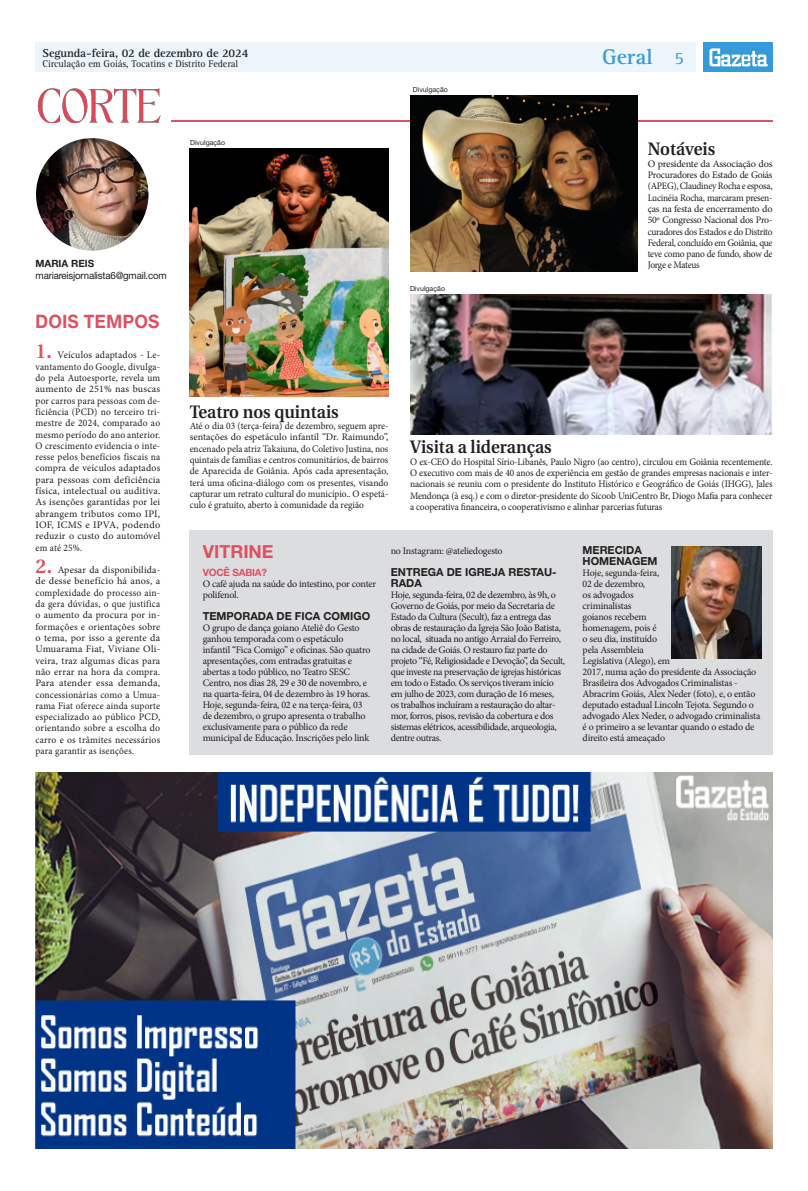
<style>
.page{position:relative;width:808px;height:1191px;background:#fff}
.page>*{position:absolute;margin:0;border:0;box-sizing:border-box;transform-origin:0 0}
.t1{font:700 22px "Rotis Serif Std";color:#349ada}
.TExto_Corrido{font:700 18.4px "Helvetica Neuee Text Pro";color:#df5061;scale:.94 1}
.txt_colunas{font:600 18px "Utopia";color:#231f20;scale:.94 1}
.Retranca{font:700 18px "Helvetica Neue LT Std";color:#df5061}
.t2{font:18px "Rotis Serif Std";color:#349ada}
.t3{font:700 12px "Rotis Serif Std";letter-spacing:-.01em;color:#231f20}
.TITULO_NOTA{font:700 11px/11px "Helvetica Neue";color:#231f20}
.txt_colunas-2{font:10px/11px "Minion Pro";letter-spacing:-.03em;color:#231f20}
.TExto_Corrido-2{font:10px/11.3px "Minion Pro";color:#231f20;text-align:justify}
.TExto_Corrido-3{font:10px/11.3px "Minion Pro";color:#231f20;text-align:justify;scale:.94 1}
.t4{font:10px "Rotis Serif Std";letter-spacing:-.01em;color:#231f20}
.t5{font:10px "Helvetica Neue LT Std";letter-spacing:-.02em;color:#231f20}
.txt_colunas-3{font:700 10px "Helvetica Neue LT Std";letter-spacing:-.02em;color:#df5061}
.t6{font:700 10px "Helvetica Neue LT Std";color:#231f20}
.Crédito_Fotógrafo{font:7px "Helvetica Neue LT Std";color:#231f20}
.s1{font-family:"Utopia";font-weight:600;font-size:20px;color:#df5061}
</style>
<div class="page">
<div style="left:35px;top:43px;width:661px;height:29px;background:#ebf5fb"></div>
<div style="left:703px;top:43px;width:69px;height:29px;background:#349ada"></div>
<svg style="left:709px;top:48px;width:59px;height:18px"></svg>
<img style="left:36px;top:138px;width:113px;height:113px;border-radius:56px">
<hr style="left:171px;top:120px;width:602px;height:2px;background:#df5061">
<img style="left:37px;top:88px;width:124px;height:35px">
<div style="left:189px;top:530px;width:583px;height:225px;background:#dcdddf"></div>
<img style="left:190px;top:148px;width:198px;height:249px">
<img style="left:671px;top:546px;width:90px;height:113px">
<img style="left:410px;top:295px;width:362px;height:139px">
<img style="left:410px;top:95px;width:228px;height:176px">
<img style="left:35px;top:772px;width:737px;height:376px">
<p class="t3" style="left:43px;top:46px;width:207px">Segunda-feira, 02 de dezembro de 2024</p>
<p class="t4" style="left:43px;top:58px;width:197px">Circulação em Goiás, Tocatins e Distrito Federal</p>
<p class="Crédito_Fotógrafo" style="left:190px;top:138px;width:37px">Divulgação</p>
<p class="t6" style="left:35px;top:258px;width:60px">MARIA REIS</p>
<p class="t5" style="left:36px;top:269px;width:133px">mariareisjornalista6@gmail.com</p>
<p class="TExto_Corrido" style="left:35px;top:309px;width:133px">DOIS TEMPOS</p>
<p class="Crédito_Fotógrafo" style="left:413px;top:86px;width:37px">Divulgação</p>
<p class="Crédito_Fotógrafo" style="left:410px;top:284px;width:37px">Divulgação</p>
<p class="t1" style="left:602px;top:44px;width:52px">Geral</p>
<p class="t2" style="left:674px;top:47px;width:11px">5</p>
<p class="txt_colunas" style="left:648px;top:139px;width:73px">Notáveis</p>
<p class="TExto_Corrido-2" style="left:648px;top:158px;width:126px">O presidente da Associação dos Procuradores do Estado de Goiás (APEG), Claudiney Rocha e esposa, Lucinéia Rocha, marcaram presen&shy;ças na festa de encerramento do 50º Congresso Nacional dos Pro&shy;curadores dos Estados e do Distrito Federal, concluído em Goiânia, que teve como pano de fundo, show de Jorge e Mateus</p>
<p class="TExto_Corrido-2" style="left:35px;top:349px;width:126px"><span class="s1">1.</span> Veículos adaptados - Le&shy;vantamento do Google, divulga&shy;do pela Autoesporte, revela um aumento de 251% nas buscas por carros para pessoas com de&shy;ficiência (PCD) no terceiro tri&shy;mestre de 2024, comparado ao mesmo período do ano anterior.<br>O crescimento evidencia o inte&shy;resse pelos benefícios fiscais na compra de veículos adaptados para pessoas com deficiência física, intelectual ou auditiva.<br>As isenções garantidas por lei abrangem tributos como IPI, IOF, ICMS e IPVA, podendo reduzir o custo do automóvel em até 25%.</p>
<p class="TExto_Corrido-2" style="left:35px;top:564px;width:126px"><span class="s1">2.</span> Apesar da disponibilida&shy;de desse benefício há anos, a complexidade do processo ain&shy;da gera dúvidas, o que justifica o aumento da procura por in&shy;formações e orientações sobre o tema, por isso a gerente da Umuarama Fiat, Viviane Oli&shy;veira, traz algumas dicas para não errar na hora da compra.<br>Para atender essa demanda, concessionárias como a Umua&shy;rama Fiat oferece ainda suporte especializado ao público PCD, orientando sobre a escolha do carro e os trâmites necessários para garantir as isenções.</p>
<p class="txt_colunas" style="left:190px;top:401px;width:160px">Teatro nos quintais</p>
<p class="TExto_Corrido-3" style="left:190px;top:420px;width:213px">Até o dia 03 (terça-feira) de dezembro, seguem apre&shy;sentações do espetáculo infantil “Dr. Raimundo”, encenado pela atriz Takaiuna, do Coletivo Justina, nos quintais de famílias e centros comunitários, de bairros de Aparecida de Goiânia. Após cada apresentação, terá uma oficina-diálogo com os presentes, visando capturar um retrato cultural do município.. O espetá&shy;culo é gratuito, aberto à comunidade da região</p>
<p class="txt_colunas" style="left:410px;top:437px;width:152px">Visita a lideranças</p>
<p class="TExto_Corrido-3" style="left:410px;top:456px;width:387px">O ex-CEO do Hospital Sírio-Libanês, Paulo Nigro (ao centro), circulou em Goiânia recentemente.<br>O executivo com mais de 40 anos de experiência em gestão de grandes empresas nacionais e inter&shy;nacionais se reuniu com o presidente do Instituto Histórico e Geográfico de Goiás (IHGG), Jales Mendonça (à esq.) e com o diretor-presidente do Sicoob UniCentro Br, Diogo Mafia para conhecer a cooperativa financeira, o cooperativismo e alinhar parcerias futuras</p>
<p class="Retranca" style="left:203px;top:541px;width:72px">VITRINE</p>
<p class="txt_colunas-3" style="left:203px;top:566px;width:66px">VOCÊ SABIA?</p>
<p class="txt_colunas-2" style="left:203px;top:579px;width:175px">O café ajuda na saúde do intestino, por conter polifenol.</p>
<p class="TITULO_NOTA" style="left:203px;top:611px;width:169px">TEMPORADA DE FICA COMIGO</p>
<p class="txt_colunas-2" style="left:203px;top:623px;width:169px">O grupo de dança goiano Ateliê do Gesto ganhou temporada com o espetáculo infantil “Fica Comigo” e oficinas. São quatro apresentações, com entradas gratuitas e abertas a todo público, no Teatro SESC Centro, nos dias 28, 29 e 30 de novembro, e na quarta-feira, 04 de dezembro às 19 horas.<br>Hoje, segunda-feira, 02 e na terça-feira, 03 de dezembro, o grupo apresenta o trabalho exclusivamente para o público da rede municipal de Educação. Inscrições pelo link</p>
<p class="txt_colunas-2" style="left:391px;top:545px;width:113px">no Instagram: @ateliedogesto</p>
<p class="TITULO_NOTA" style="left:391px;top:566px;width:167px">ENTREGA DE IGREJA RESTAU-<br>RADA</p>
<p class="txt_colunas-2" style="left:391px;top:589px;width:176px">Hoje, segunda-feira, 02 de dezembro, às 9h, o Governo de Goiás, por meio da Secretaria de Estado da Cultura (Secult), faz a entrega das obras de restauração da Igreja São João Batista, no local, situada no antigo Arraial do Ferreiro, na cidade de Goiás. O restauro faz parte do projeto “Fé, Religiosidade e Devoção”, da Secult, que investe na preservação de igrejas históricas em todo o Estado. Os serviços tiveram início em julho de 2023, com duração de 16 meses,<br>os trabalhos incluíram a restauração do altar&shy;mor, forros, pisos, revisão da cobertura e dos sistemas elétricos, acessibilidade, arqueologia, dentre outras.</p>
<p class="TITULO_NOTA" style="left:583px;top:544px;width:61px">MERECIDA</p>
<p class="TITULO_NOTA" style="left:583px;top:555px;width:76px">HOMENAGEM</p>
<p class="txt_colunas-2" style="left:583px;top:567px;width:179px">Hoje, segunda-feira,<br>02 de dezembro,<br>os advogados<br>criminalistas<br>goianos recebem<br>homenagem, pois é<br>o seu dia, instituído<br>pela Assembleia<br>Legislativa (Alego), em<br>2017, numa ação do presidente da Associação<br>Brasileira dos Advogados Criminalistas -<br>Abracrim Goiás, Alex Neder (foto), e, o então deputado estadual Lincoln Tejota. Segundo o advogado Alex Neder, o advogado criminalista é o primeiro a se levantar quando o estado de direito está ameaçado</p>
</div>
